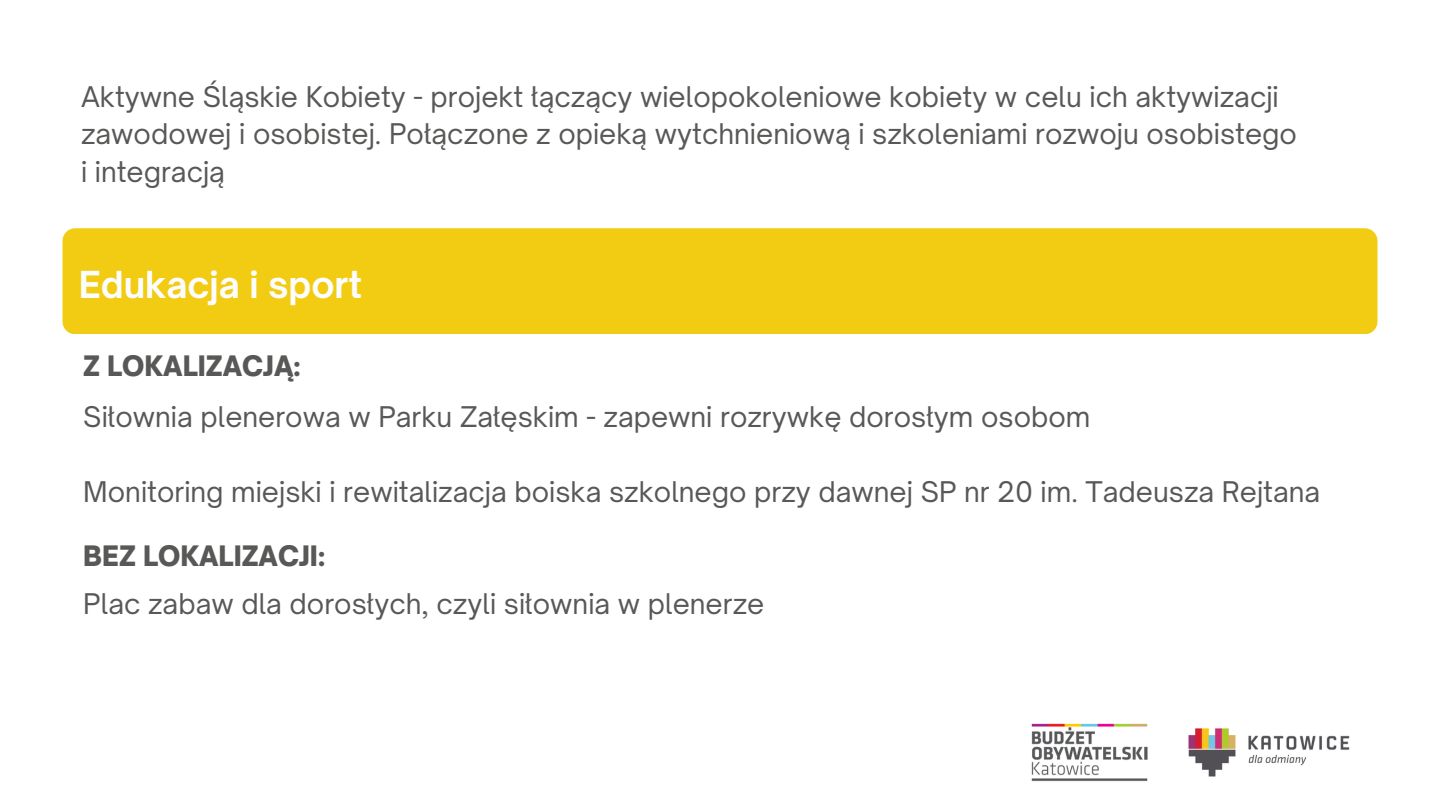
<style>
.page{position:relative;width:1440px;height:810px;background:#fff}
.page>*{position:absolute;margin:0;border:0;box-sizing:border-box;transform-origin:0 0}
.t1{font:700 35.6px "Open Sauce One";color:#fdfdfd}
.t2{font:27.3px/37.5px "Open Sauce One";color:#585857}
.t3{font:900 27px "Open Sauce One";color:#585857}
</style>
<div class="page">
<div style="left:63px;top:228px;width:1314px;height:106px;background:#f2cb13;border-radius:13px"></div>
<img style="left:1031px;top:723px;width:319px;height:59px">
<h2 class="t2" style="left:81px;top:78px;width:1218px">Aktywne Śląskie Kobiety - projekt łączący wielopokoleniowe kobiety w celu ich aktywizacji zawodowej i osobistej. Połączone z opieką wytchnieniową i szkoleniami rozwoju osobistego</h2>
<p class="t2" style="left:81px;top:153px;width:146px">i integracją</p>
<p class="t1" style="left:79px;top:262px;width:285px">Edukacja i sport</p>
<p class="t3" style="left:83px;top:349px;width:219px">Z LOKALIZACJĄ:</p>
<h1 class="t2" style="left:83px;top:398px;width:1009px">Siłownia plenerowa w Parku Załęskim - zapewni rozrywkę dorosłym osobom</h1>
<h2 class="t2" style="left:83px;top:473px;width:1238px">Monitoring miejski i rewitalizacja boiska szkolnego przy dawnej SP nr 20 im. Tadeusza Rejtana</h2>
<p class="t3" style="left:83px;top:539px;width:243px">BEZ LOKALIZACJI:</p>
<p class="t2" style="left:83px;top:584px;width:683px">Plac zabaw dla dorosłych, czyli siłownia w plenerze</p>
</div>
